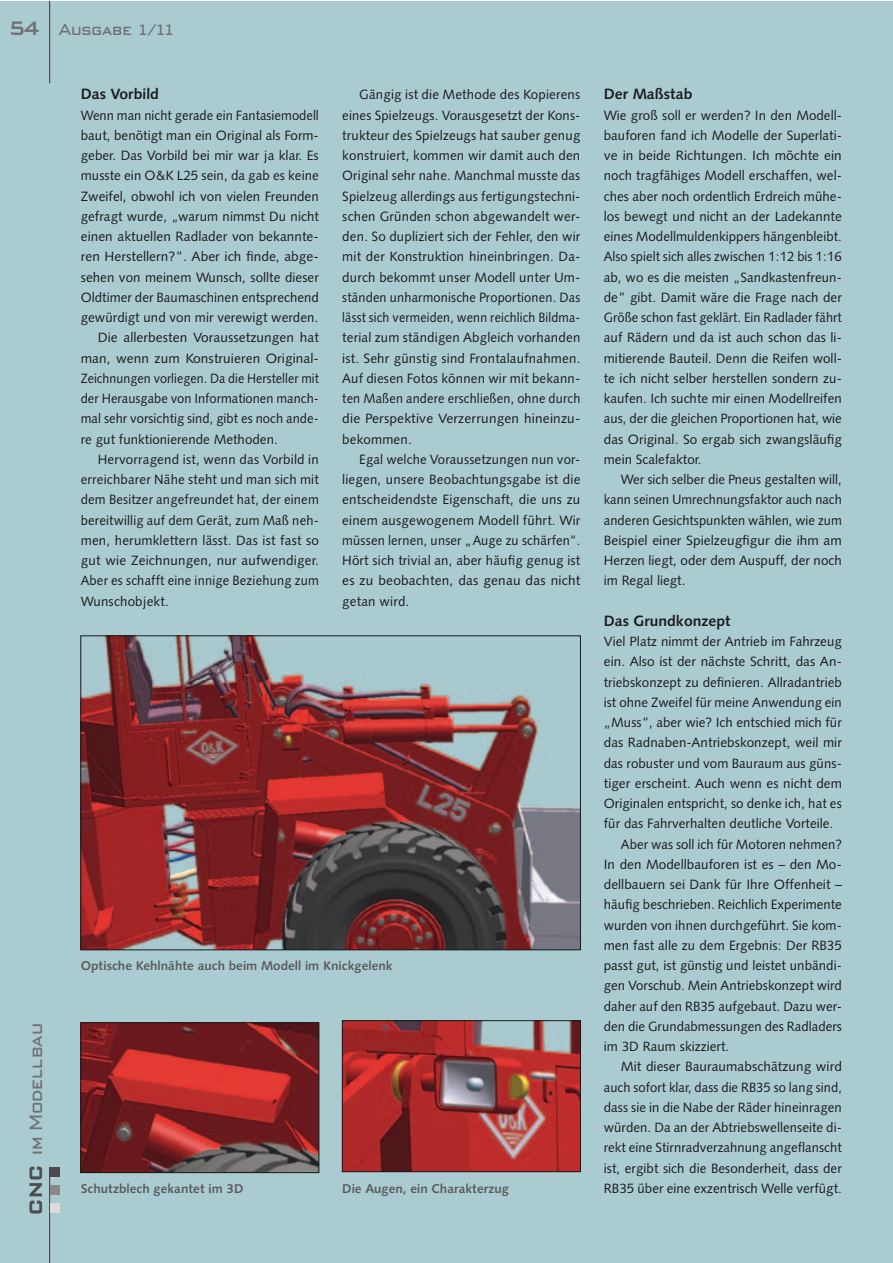
<style>
.page{position:relative;width:893px;height:1263px;background:#fff}
.page>*{position:absolute;margin:0;border:0;box-sizing:border-box;transform-origin:0 0}
.t1{font:18.75px "Bank Gothic EF";color:#707173}
.t2{font:16.5px "Bank Gothic EF";color:#707173}
.t3{font:15px "Humanist 531 BT Bold A";color:#1a181b}
.t4{font:13.5px/20.2px "Humanist 531 BT Roman A";color:#1a181b;text-align:justify}
.t5{font:13.5px "Humanist 531 BT Roman A";color:#1a181b;scale:.94 1}
.t6{font:12.75px "Humanist 531 BT Bold A";color:#59595b}
.s1{font-weight:500;font-size:20.25px}
.s2{font-size:15.75px}
.s3{font-weight:700;color:#4c4c4e}
</style>
<div class="page">
<div style="left:0;top:1px;width:892px;height:1262px;background:#aaccd1"></div>
<hr style="left:49px;top:1167px;width:1px;height:96px;background:#4c4c4e">
<div style="left:50px;top:1167px;width:10px;height:9px;background:#4c4c4e"></div>
<div style="left:50px;top:1185px;width:10px;height:10px;background:#87888a"></div>
<div style="left:50px;top:1203px;width:10px;height:10px;background:#dadbdb"></div>
<hr style="left:49px;top:1px;width:1px;height:82px;background:#4c4c4e">
<img style="left:82px;top:637px;width:497px;height:311px">
<div style="left:80px;top:635px;width:501px;height:315px;border:1px solid #1a181b"></div>
<img style="left:82px;top:1024px;width:235px;height:147px">
<div style="left:80px;top:1022px;width:239px;height:151px;border:1px solid #1a181b"></div>
<img style="left:344px;top:1022px;width:235px;height:148px">
<div style="left:342px;top:1020px;width:239px;height:152px;border:1px solid #1a181b"></div>
<p class="t2" style="left:9px;top:20px;width:168px"><span class="s1">54</span> Ausgabe <span class="s2">1/11</span></p>
<h1 class="t1" style="left:25px;top:1215px;width:193px;rotate:-90deg"><span class="s3">CNC</span> im Modellbau</h1>
<p class="t3" style="left:81px;top:85px;width:80px">Das Vorbild</p>
<p class="t4" style="left:81px;top:104px;width:240px">Wenn man nicht gerade ein Fantasiemodell</p>
<p class="t4" style="left:81px;top:125px;width:240px">baut, benötigt man ein Original als Form-</p>
<p class="t4" style="left:81px;top:145px;width:240px">geber. Das Vorbild bei mir war ja klar. Es</p>
<p class="t4" style="left:81px;top:165px;width:240px">musste ein O&amp;K L25 sein, da gab es keine</p>
<p class="t4" style="left:81px;top:185px;width:240px">Zweifel, obwohl ich von vielen Freunden</p>
<p class="t4" style="left:81px;top:206px;width:240px">gefragt wurde, „warum nimmst Du nicht</p>
<p class="t4" style="left:81px;top:226px;width:240px">einen aktuellen Radlader von bekannte-</p>
<p class="t4" style="left:81px;top:246px;width:240px">ren Herstellern?“. Aber ich finde, abge-</p>
<p class="t4" style="left:81px;top:266px;width:240px">sehen von meinem Wunsch, sollte dieser</p>
<p class="t4" style="left:81px;top:287px;width:240px">Oldtimer der Baumaschinen entsprechend</p>
<p class="t4" style="left:81px;top:307px;width:239px">gewürdigt und von mir verewigt werden.</p>
<p class="t4" style="left:98px;top:327px;width:223px">Die allerbesten Voraussetzungen hat</p>
<p class="t4" style="left:81px;top:347px;width:240px">man, wenn zum Konstruieren Original-</p>
<p class="t5" style="left:81px;top:370px;width:255px">Zeichnungen vorliegen. Da die Hersteller mit</p>
<p class="t4" style="left:81px;top:388px;width:240px">der Herausgabe von Informationen manch-</p>
<p class="t4" style="left:81px;top:408px;width:240px">mal sehr vorsichtig sind, gibt es noch ande-</p>
<p class="t4" style="left:81px;top:428px;width:199px">re gut funktionierende Methoden.</p>
<p class="t4" style="left:98px;top:449px;width:223px">Hervorragend ist, wenn das Vorbild in</p>
<p class="t4" style="left:81px;top:469px;width:240px">erreichbarer Nähe steht und man sich mit</p>
<p class="t4" style="left:81px;top:489px;width:240px">dem Besitzer angefreundet hat, der einem</p>
<p class="t4" style="left:81px;top:509px;width:240px">bereitwillig auf dem Gerät, zum Maß neh-</p>
<p class="t4" style="left:81px;top:530px;width:240px">men, herumklettern lässt. Das ist fast so</p>
<p class="t4" style="left:81px;top:550px;width:240px">gut wie Zeichnungen, nur aufwendiger.</p>
<p class="t4" style="left:81px;top:570px;width:240px">Aber es schafft eine innige Beziehung zum</p>
<p class="t4" style="left:81px;top:590px;width:89px">Wunschobjekt.</p>
<p class="t4" style="left:342px;top:84px;width:240px;text-indent:17px">Gängig ist die Methode des Kopierens eines Spielzeugs. Vorausgesetzt der Kons&shy;trukteur des Spielzeugs hat sauber genug konstruiert, kommen wir damit auch den Original sehr nahe. Manchmal musste das Spielzeug allerdings aus fertigungstechni&shy;schen Gründen schon abgewandelt wer&shy;den. So dupliziert sich der Fehler, den wir mit der Konstruktion hineinbringen. Da&shy;durch bekommt unser Modell unter Um&shy;ständen unharmonische Proportionen. Das lässt sich vermeiden, wenn reichlich Bildma&shy;terial zum ständigen Abgleich vorhanden ist. Sehr günstig sind Frontalaufnahmen.<br>Auf diesen Fotos können wir mit bekann&shy;ten Maßen andere erschließen, ohne durch die Perspektive Verzerrungen hineinzu&shy;bekommen.</p>
<p class="t4" style="left:342px;top:449px;width:240px;text-indent:17px">Egal welche Voraussetzungen nun vor&shy;liegen, unsere Beobachtungsgabe ist die entscheidendste Eigenschaft, die uns zu einem ausgewogenem Modell führt. Wir müssen lernen, unser „Auge zu schärfen“.<br>Hört sich trivial an, aber häufig genug ist es zu beobachten, das genau das nicht getan wird.</p>
<p class="t6" style="left:81px;top:958px;width:313px">Optische Kehlnähte auch beim Modell im Knickgelenk</p>
<p class="t3" style="left:604px;top:85px;width:90px">Der Maßstab</p>
<p class="t4" style="left:604px;top:104px;width:240px">Wie groß soll er werden? In den Modell&shy;bauforen fand ich Modelle der Superlati&shy;ve in beide Richtungen. Ich möchte ein noch tragfähiges Modell erschaffen, wel&shy;ches aber noch ordentlich Erdreich mühe&shy;los bewegt und nicht an der Ladekannte eines Modellmuldenkippers hängenbleibt.<br>Also spielt sich alles zwischen 1:12 bis 1:16 ab, wo es die meisten „Sandkastenfreun&shy;de“ gibt. Damit wäre die Frage nach der Größe schon fast geklärt. Ein Radlader fährt auf Rädern und da ist auch schon das li&shy;mitierende Bauteil. Denn die Reifen woll&shy;te ich nicht selber herstellen sondern zu&shy;kaufen. Ich suchte mir einen Modellreifen aus, der die gleichen Proportionen hat, wie das Original. So ergab sich zwangsläufig mein Scalefaktor.</p>
<p class="t4" style="left:604px;top:469px;width:240px;text-indent:17px">Wer sich selber die Pneus gestalten will, kann seinen Umrechnungsfaktor auch nach anderen Gesichtspunkten wählen, wie zum Beispiel einer Spielzeugfigur die ihm am Herzen liegt, oder dem Auspuff, der noch im Regal liegt.</p>
<p class="t3" style="left:604px;top:611px;width:129px">Das Grundkonzept</p>
<p class="t4" style="left:604px;top:631px;width:240px">Viel Platz nimmt der Antrieb im Fahrzeug</p>
<p class="t4" style="left:604px;top:651px;width:240px">ein. Also ist der nächste Schritt, das An-</p>
<p class="t4" style="left:604px;top:671px;width:240px">triebskonzept zu definieren. Allradantrieb</p>
<p class="t4" style="left:604px;top:692px;width:240px">ist ohne Zweifel für meine Anwendung ein</p>
<p class="t4" style="left:604px;top:712px;width:240px">„Muss“, aber wie? Ich entschied mich für</p>
<p class="t4" style="left:604px;top:732px;width:240px">das Radnaben-Antriebskonzept, weil mir</p>
<p class="t4" style="left:604px;top:752px;width:240px">das robuster und vom Bauraum aus güns-</p>
<p class="t4" style="left:604px;top:773px;width:240px">tiger erscheint. Auch wenn es nicht dem</p>
<p class="t4" style="left:604px;top:793px;width:240px">Originalen entspricht, so denke ich, hat es</p>
<p class="t4" style="left:604px;top:813px;width:231px">für das Fahrverhalten deutliche Vorteile.</p>
<p class="t4" style="left:621px;top:833px;width:223px">Aber was soll ich für Motoren nehmen?</p>
<p class="t4" style="left:604px;top:854px;width:240px">In den Modellbauforen ist es – den Mo-</p>
<p class="t4" style="left:604px;top:874px;width:240px">dellbauern sei Dank für Ihre Offenheit –</p>
<p class="t4" style="left:604px;top:894px;width:240px">häufig beschrieben. Reichlich Experimente</p>
<p class="t4" style="left:604px;top:914px;width:240px">wurden von ihnen durchgeführt. Sie kom-</p>
<p class="t4" style="left:604px;top:935px;width:240px">men fast alle zu dem Ergebnis: Der RB35</p>
<p class="t4" style="left:604px;top:955px;width:240px">passt gut, ist günstig und leistet unbändi-</p>
<p class="t4" style="left:604px;top:975px;width:240px">gen Vorschub. Mein Antriebskonzept wird</p>
<p class="t4" style="left:604px;top:995px;width:240px">daher auf den RB35 aufgebaut. Dazu wer-</p>
<p class="t4" style="left:604px;top:1016px;width:240px">den die Grundabmessungen des Radladers</p>
<p class="t4" style="left:604px;top:1036px;width:127px">im 3D Raum skizziert.</p>
<p class="t4" style="left:621px;top:1056px;width:223px">Mit dieser Bauraumabschätzung wird</p>
<p class="t4" style="left:604px;top:1076px;width:240px">auch sofort klar, dass die RB35 so lang sind,</p>
<p class="t4" style="left:604px;top:1097px;width:240px">dass sie in die Nabe der Räder hineinragen</p>
<p class="t4" style="left:604px;top:1117px;width:240px">würden. Da an der Abtriebswellenseite di-</p>
<p class="t4" style="left:604px;top:1137px;width:240px">rekt eine Stirnradverzahnung angeflanscht</p>
<p class="t4" style="left:604px;top:1157px;width:240px">ist, ergibt sich die Besonderheit, dass der</p>
<p class="t6" style="left:81px;top:1180px;width:164px">Schutzblech gekantet im 3D</p>
<p class="t6" style="left:342px;top:1180px;width:168px">Die Augen, ein Charakterzug</p>
<p class="t4" style="left:604px;top:1178px;width:240px">RB35 über eine exzentrisch Welle verfügt.</p>
</div>
